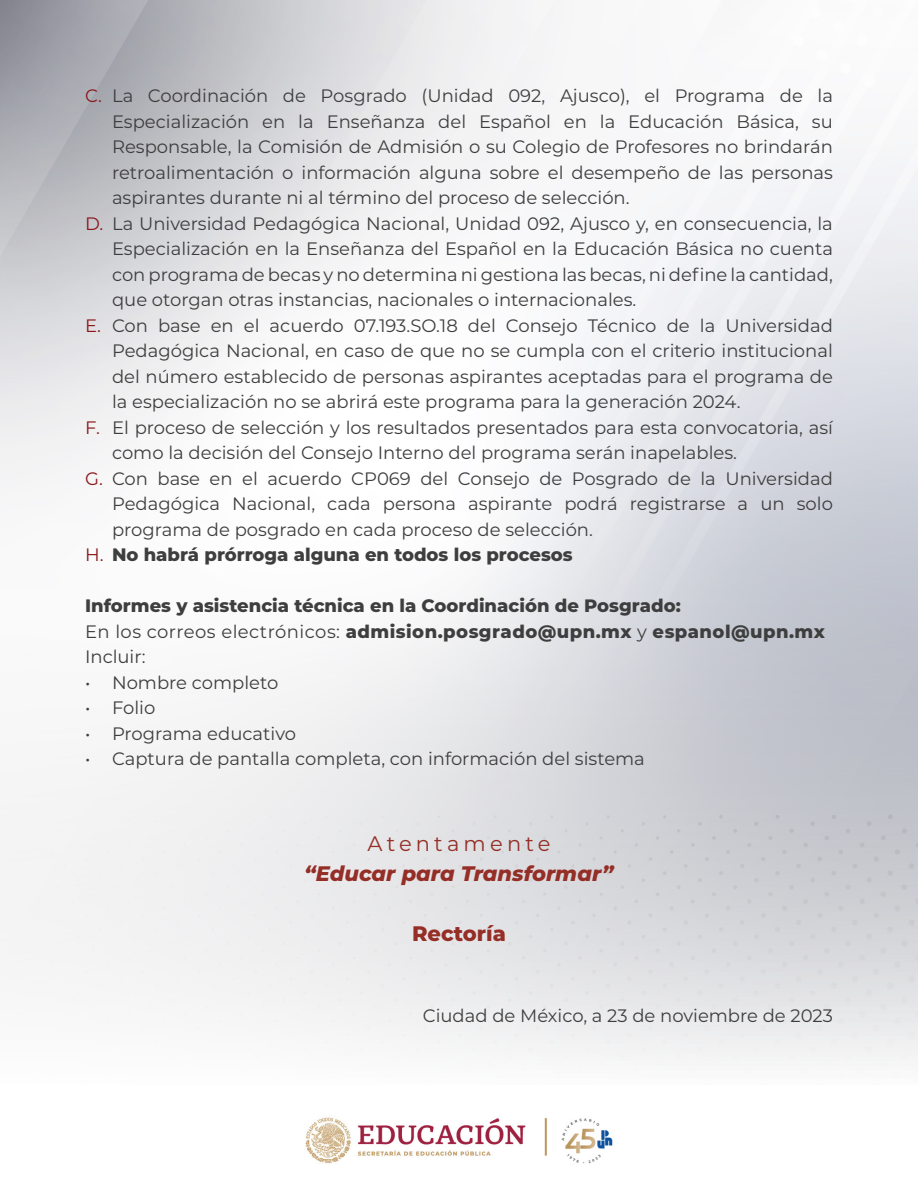
<style>
.page{position:relative;width:918px;height:1188px;background:#fff}
.page>*{position:absolute;margin:0;border:0;box-sizing:border-box;transform-origin:0 0}
.t1{font:italic 800 21px "Montserrat";color:#942e26}
.t2{font:21px "Montserrat";letter-spacing:.2em;color:#942e26}
.t3{font:800 21px "Montserrat";color:#942e26}
.t4{font:18px/25.5px "Montserrat";color:#3e3e3f;text-align:justify}
.t5{font:800 18px "Montserrat";color:#3e3e3f}
.t6{font:800 18px "Montserrat";letter-spacing:.025em;color:#3e3e3f}
.s1{color:#8a181b}
.s2{font-weight:400;color:#8a181b}
.s3{font-weight:400}
</style>
<div class="page">
<img style="left:0;top:0;width:918px;height:1164px">
<img style="left:0;top:1085px;width:89px;height:79px">
<p class="t4" style="left:112px;top:83px;width:722px;text-indent:-27px"><span class="s1">C.</span> La Coordinación de Posgrado (Unidad 092, Ajusco), el Programa de la Especialización en la Enseñanza del Español en la Educación Básica, su Responsable, la Comisión de Admisión o su Colegio de Profesores no brindarán retroalimentación o información alguna sobre el desempeño de las personas aspirantes durante ni al término del proceso de selección.</p>
<p class="t4" style="left:112px;top:210px;width:722px;text-indent:-27px"><span class="s1">D.</span> La Universidad Pedagógica Nacional, Unidad 092, Ajusco y, en consecuencia, la Especialización en la Enseñanza del Español en la Educación Básica no cuenta con programa de becas y no determina ni gestiona las becas, ni define la cantidad, que otorgan otras instancias, nacionales o internacionales.</p>
<p class="t4" style="left:112px;top:312px;width:722px;text-indent:-27px"><span class="s1">E.</span> Con base en el acuerdo 07.193.SO.18 del Consejo Técnico de la Universidad Pedagógica Nacional, en caso de que no se cumpla con el criterio institucional del número establecido de personas aspirantes aceptadas para el programa de la especialización no se abrirá este programa para la generación 2024.</p>
<p class="t4" style="left:112px;top:414px;width:722px;text-indent:-27px"><span class="s1">F.</span> El proceso de selección y los resultados presentados para esta convocatoria, así como la decisión del Consejo Interno del programa serán inapelables.</p>
<p class="t4" style="left:112px;top:465px;width:722px;text-indent:-27px"><span class="s1">G.</span> Con base en el acuerdo CP069 del Consejo de Posgrado de la Universidad Pedagógica Nacional, cada persona aspirante podrá registrarse a un solo programa de posgrado en cada proceso de selección.</p>
<p class="t5" style="left:85px;top:542px;width:489px"><span class="s2">H.</span> No habrá prórroga alguna en todos los procesos</p>
<p class="t5" style="left:85px;top:593px;width:597px">Informes y asistencia técnica en la Coordinación de Posgrado:</p>
<p class="t6" style="left:85px;top:618px;width:741px"><span class="s3">En los correos electrónicos:</span> admision.posgrado@upn.mx <span class="s3">y</span> espanol@upn.mx</p>
<p class="t4" style="left:85px;top:644px;width:62px">Incluir:</p>
<p class="t4" style="left:85px;top:669px;width:195px">• Nombre completo</p>
<p class="t4" style="left:85px;top:695px;width:72px">• Folio</p>
<p class="t4" style="left:85px;top:720px;width:213px">• Programa educativo</p>
<p class="t4" style="left:85px;top:746px;width:561px">• Captura de pantalla completa, con información del sistema</p>
<p class="t2" style="left:368px;top:829px;width:184px">Atentamente</p>
<p class="t1" style="left:304px;top:858px;width:311px">“Educar para Transformar”</p>
<p class="t3" style="left:412px;top:918px;width:95px">Rectoría</p>
<p class="t4" style="left:423px;top:1002px;width:412px">Ciudad de México, a 23 de noviembre de 2023</p>
</div>
